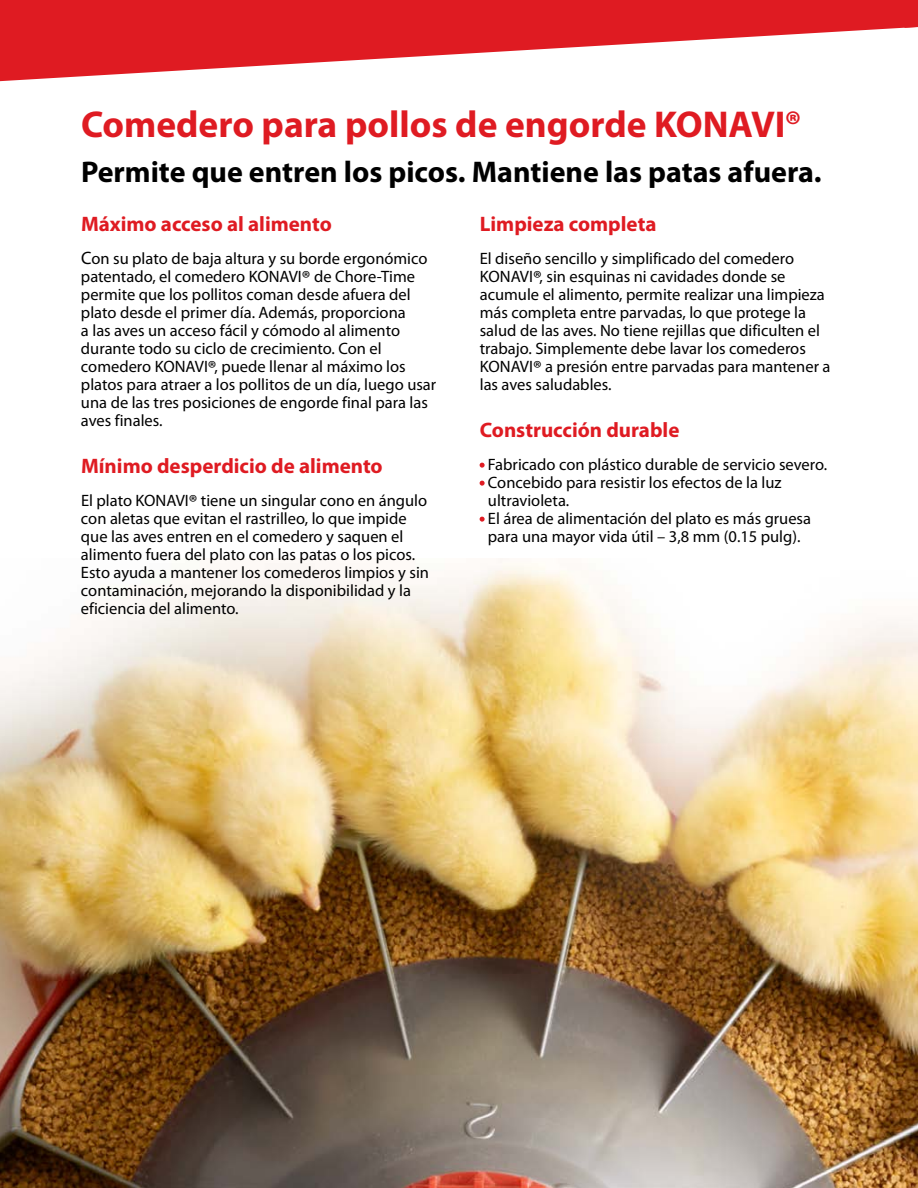
<style>
.page{position:relative;width:918px;height:1188px;background:#fff}
.page>*{position:absolute;margin:0;border:0;box-sizing:border-box;transform-origin:0 0}
.t1{font:700 37.5px "Myriad Pro";color:#df1b22}
.t2{font:700 30px "Myriad Pro";color:#000}
.t3{font:700 21px "Myriad Pro";color:#df1b22}
.t4{font:16.5px/18px "Myriad Pro";color:#000}
.s1{font-size:18px}
.s2{font-size:20.7px}
.s3{color:#df1b22}
</style>
<div class="page">
<img style="left:0;top:558px;width:918px;height:630px">
<svg style="left:0;top:0;width:918px;height:81px;fill:#df1b22"></svg>
<h1 class="t1" style="left:81px;top:99px;width:722px">Comedero para pollos de engorde KONAVI®</h1>
<h2 class="t2" style="left:81px;top:152px;width:742px">Permite que entren los picos. Mantiene las patas afuera.</h2>
<p class="t3" style="left:81px;top:211px;width:252px">Máximo acceso al alimento</p>
<p class="t4" style="left:81px;top:250px;width:357px"><span class="s1">C</span>on su plato de baja altura y su borde ergonómico patentado, el comedero KONAVI<span class="s2">®</span> de Chore-Time permite que los pollitos coman desde afuera del plato desde el primer día. Además, proporciona<br>a las aves un acceso fácil y cómodo al alimento durante todo su ciclo de crecimiento. Con el comedero KONAVI<span class="s2">®</span>, puede llenar al máximo los platos para atraer a los pollitos de un día, luego usar una de las tres posiciones de engorde final para las aves finales.</p>
<p class="t3" style="left:81px;top:452px;width:303px">Mínimo desperdicio de alimento</p>
<p class="t4" style="left:81px;top:491px;width:350px">El plato KONAVI<span class="s2">®</span> tiene un singular cono en ángulo con aletas que evitan el rastrilleo, lo que impide que las aves entren en el comedero y saquen el alimento fuera del plato con las patas o los picos.<br>Esto ayuda a mantener los comederos limpios y sin contaminación, mejorando la disponibilidad y la eficiencia del alimento.</p>
<p class="t3" style="left:480px;top:211px;width:178px">Limpieza completa</p>
<p class="t4" style="left:480px;top:250px;width:352px">El diseño sencillo y simplificado del comedero KONAVI<span class="s2">®</span>, sin esquinas ni cavidades donde se acumule el alimento, permite realizar una limpieza más completa entre parvadas, lo que protege la salud de las aves. No tiene rejillas que dificulten el trabajo. Simplemente debe lavar los comederos KONAVI<span class="s2">®</span> a presión entre parvadas para mantener a las aves saludables.</p>
<p class="t3" style="left:480px;top:416px;width:201px">Construcción durable</p>
<p class="t4" style="left:480px;top:455px;width:349px"><span class="s3">•</span> Fabricado con plástico durable de servicio severo.</p>
<p class="t4" style="left:488px;top:473px;width:295px;text-indent:-8px"><span class="s3">•</span> Concebido para resistir los efectos de la luz ultravioleta.</p>
<p class="t4" style="left:480px;top:509px;width:333px;text-align:center"><span class="s3">•</span> El área de alimentación del plato es más gruesa para una mayor vida útil – 3,8 mm (0.15 pulg).</p>
</div>
